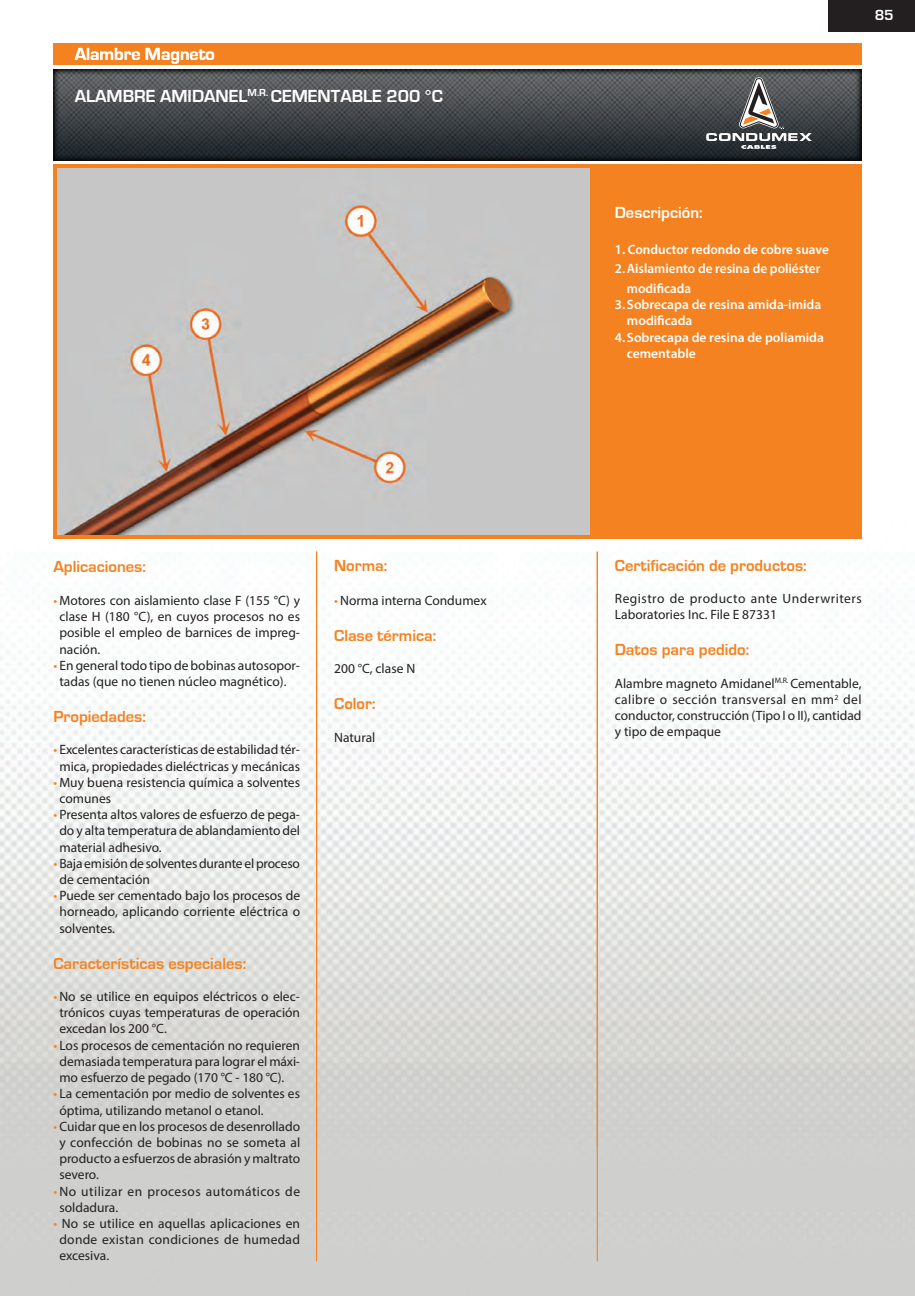
<style>
.page{position:relative;width:915px;height:1296px;background:#fff}
.page>*{position:absolute;margin:0;border:0;box-sizing:border-box;transform-origin:0 0}
.t1{font:700 18px "Eurostile";color:#fff}
.t2{font:700 16.5px "Eurostile";color:#f58220}
.t3{font:700 16.5px "Eurostile";color:#fff}
.t4{font:13.5px/16.2px "Myriad Pro";color:#231f20;text-align:justify}
.t5{font:600 13.5px "Myriad Pro";color:#fff}
.t6{font:13.5px/16.2px "Myriad Pro";letter-spacing:.03em;color:#231f20}
.t7{font:600 13.5px "Eurostile";color:#fff}
.s1{color:#f58220}
</style>
<div class="page">
<div style="left:0;top:1211px;width:914px;height:84px;background:#cfcfcd"></div>
<img style="left:0;top:31px;width:914px;height:1180px">
<div style="left:828px;top:0;width:86px;height:31px;background:#231f20"></div>
<div style="left:53px;top:44px;width:808px;height:21px;background:#f58220"></div>
<img style="left:53px;top:69px;width:808px;height:91px">
<svg style="left:702px;top:77px;width:114px;height:72px;background:#606163"></svg>
<hr style="left:596px;top:551px;width:1px;height:710px;background:#f58220">
<hr style="left:316px;top:551px;width:1px;height:710px;background:#f58220">
<div style="left:53px;top:165px;width:808px;height:374px;background:#f58220"></div>
<img style="left:58px;top:169px;width:531px;height:366px">
<h1 class="t1" style="left:75px;top:45px;width:142px">Alambre Magneto</h1>
<h1 class="t1" style="left:75px;top:87px;width:369px">ALAMBRE AMIDANEL<sup>M.R.</sup> CEMENTABLE 200 °C</h1>
<p class="t2" style="left:53px;top:558px;width:94px">Aplicaciones:</p>
<p class="t4" style="left:59px;top:592px;width:242px;text-indent:-6px"><span class="s1">•</span> Motores con aislamiento clase F (155 °C) y clase H (180 °C), en cuyos procesos no es posible el empleo de barnices de impreg&shy;nación.</p>
<p class="t4" style="left:53px;top:657px;width:248px;text-align:center"><span class="s1">•</span> En general todo tipo de bobinas autosopor&shy;tadas (que no tienen núcleo magnético).</p>
<p class="t2" style="left:53px;top:707px;width:94px">Propiedades:</p>
<p class="t4" style="left:53px;top:741px;width:248px;text-align:center"><span class="s1">•</span> Excelentes características de estabilidad tér&shy;mica, propiedades dieléctricas y mecánicas</p>
<p class="t4" style="left:59px;top:774px;width:242px;text-indent:-6px"><span class="s1">•</span> Muy buena resistencia química a solventes comunes</p>
<p class="t4" style="left:59px;top:806px;width:242px;text-indent:-6px"><span class="s1">•</span> Presenta altos valores de esfuerzo de pega&shy;do y alta temperatura de ablandamiento del material adhesivo.</p>
<p class="t4" style="left:59px;top:855px;width:242px;text-indent:-6px"><span class="s1">•</span> Baja emisión de solventes durante el proceso de cementación</p>
<p class="t4" style="left:59px;top:887px;width:242px;text-indent:-6px"><span class="s1">•</span> Puede ser cementado bajo los procesos de horneado, aplicando corriente eléctrica o solventes.</p>
<p class="t2" style="left:53px;top:954px;width:194px">Características especiales:</p>
<p class="t4" style="left:59px;top:988px;width:242px;text-indent:-6px"><span class="s1">•</span> No se utilice en equipos eléctricos o elec&shy;trónicos cuyas temperaturas de operación excedan los 200 °C.</p>
<p class="t4" style="left:59px;top:1036px;width:242px;text-indent:-6px"><span class="s1">•</span> Los procesos de cementación no requieren demasiada temperatura para lograr el máxi&shy;mo esfuerzo de pegado (170 °C - 180 °C).</p>
<p class="t4" style="left:59px;top:1085px;width:242px;text-indent:-6px"><span class="s1">•</span> La cementación por medio de solventes es óptima, utilizando metanol o etanol.</p>
<p class="t4" style="left:59px;top:1117px;width:242px;text-indent:-6px"><span class="s1">•</span> Cuidar que en los procesos de desenrollado y confección de bobinas no se someta al producto a esfuerzos de abrasión y maltrato severo.</p>
<p class="t6" style="left:59px;top:1182px;width:242px;text-indent:-6px"><span class="s1">•</span>No utilizar en procesos automáticos de soldadura.</p>
<p class="t4" style="left:59px;top:1215px;width:242px;text-indent:-6px"><span class="s1">•</span> No se utilice en aquellas aplicaciones en donde existan condiciones de humedad excesiva.</p>
<p class="t2" style="left:334px;top:556px;width:55px">Norma:</p>
<p class="t4" style="left:334px;top:592px;width:154px"><span class="s1">•</span> Norma interna Condumex</p>
<p class="t2" style="left:334px;top:626px;width:104px">Clase térmica:</p>
<p class="t4" style="left:334px;top:660px;width:83px">200 °C, clase N</p>
<p class="t2" style="left:334px;top:695px;width:43px">Color:</p>
<p class="t4" style="left:334px;top:729px;width:43px">Natural</p>
<p class="t7" style="left:870px;top:6px;width:20px">85</p>
<p class="t7" style="left:874px;top:6px;width:20px">85</p>
<p class="t3" style="left:614px;top:204px;width:89px">Descripción:</p>
<p class="t5" style="left:614px;top:241px;width:215px">1. Conductor redondo de cobre suave</p>
<p class="t5" style="left:614px;top:260px;width:207px">2.Aislamiento de resina de poliéster</p>
<p class="t5" style="left:626px;top:280px;width:66px">modificada</p>
<p class="t5" style="left:614px;top:296px;width:208px">3.Sobrecapa de resina amida-imida</p>
<p class="t5" style="left:626px;top:312px;width:67px">modificada</p>
<p class="t5" style="left:614px;top:328px;width:210px">4.Sobrecapa de resina de poliamida</p>
<p class="t5" style="left:626px;top:345px;width:70px">cementable</p>
<p class="t2" style="left:614px;top:556px;width:193px">Certificación de productos:</p>
<p class="t6" style="left:614px;top:590px;width:248px">Registro de producto ante Underwriters<br>Laboratories Inc. File E 87331</p>
<p class="t2" style="left:614px;top:641px;width:136px">Datos para pedido:</p>
<p class="t4" style="left:614px;top:675px;width:248px">Alambre magneto Amidanel<sup>M.R.</sup> Cementable, calibre o sección transversal en mm<sup>2</sup> del conductor, construcción (Tipo I o II), cantidad y tipo de empaque</p>
</div>
